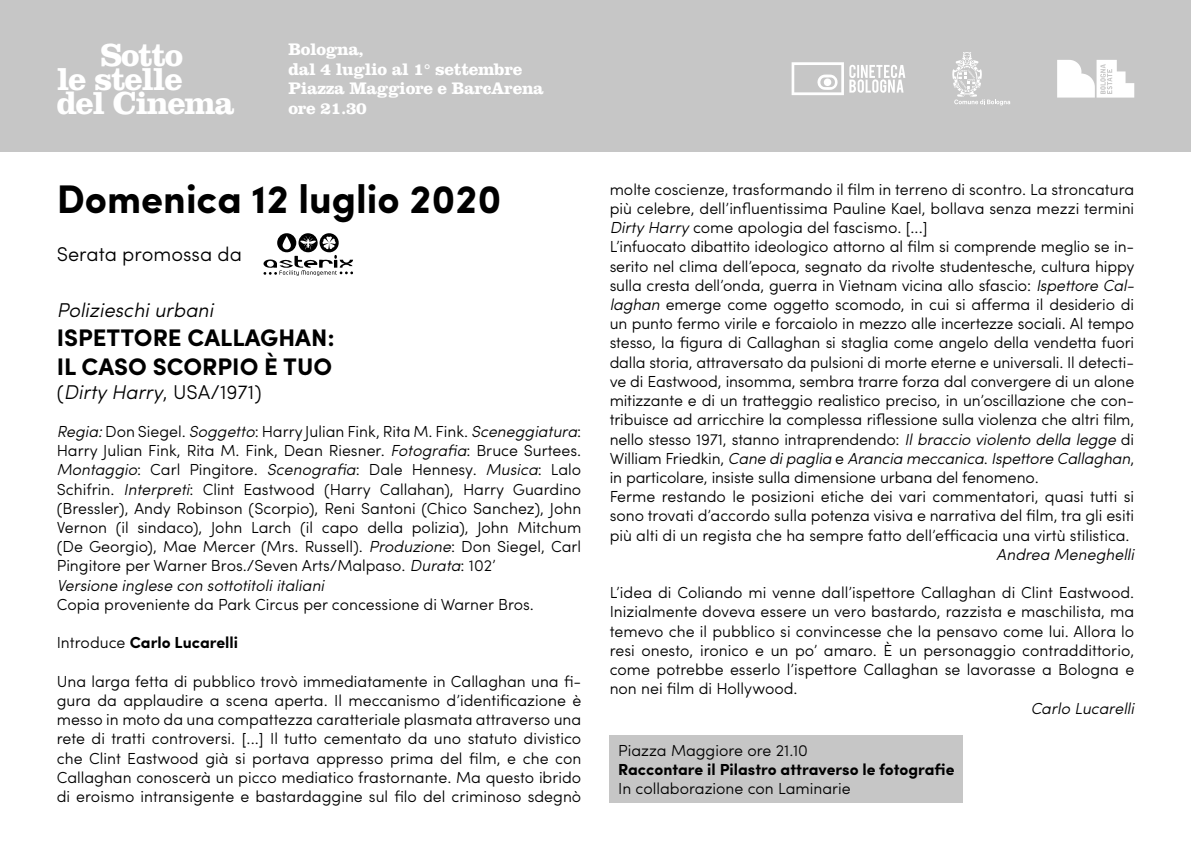
<style>
.page{position:relative;width:1191px;height:851px;background:#fff}
.page>*{position:absolute;margin:0;border:0;box-sizing:border-box;transform-origin:0 0}
.t1{font:700 40px "Sofia Pro";color:#000}
.t2{font:700 33px/24px "Clarendon LT Std";letter-spacing:-.04em;color:#fff}
.t3{font:700 24px/28.8px "Sofia Pro";color:#000}
.t4{font:300 20px "Sofia Pro";color:#000}
.t5{font:italic 300 20px "Sofia Pro";color:#000}
.t6{font:700 17.4px/19.4px "Clarendon LT Std";letter-spacing:-.02em;color:#fff}
.t7{font:300 16px/19.2px "Sofia Pro";letter-spacing:-.01em;color:#000}
.t8{font:700 16px "Sofia Pro";color:#000}
.t9{font:italic 300 16px "Sofia Pro";color:#000}
.s1{font-style:italic}
.s2{font-weight:300}
</style>
<div class="page">
<div style="left:0;top:0;width:1191px;height:152px;background:#c6c6c6"></div>
<svg style="left:791px;top:62px;width:114px;height:33px"></svg>
<svg style="left:1057px;top:60px;width:77px;height:38px"></svg>
<svg style="left:952px;top:52px;width:58px;height:53px"></svg>
<svg style="left:263px;top:233px;width:90px;height:43px"></svg>
<div style="left:609px;top:735px;width:354px;height:67px;background:#c6c6c6"></div>
<h2 class="t2" style="left:57px;top:42px;width:179px;text-indent:44px">Sotto<br>le stelle del Cinema</h2>
<p class="t6" style="left:288px;top:40px;width:257px">Bologna,<br>dal 4 luglio al 1° settembre<br>Piazza Maggiore e BarcArena ore 21.30</p>
<h1 class="t1" style="left:57px;top:168px;width:446px">Domenica 12 luglio 2020</h1>
<p class="t4" style="left:57px;top:239px;width:187px">Serata promossa da</p>
<p class="t5" style="left:57px;top:295px;width:158px">Polizieschi urbani</p>
<h3 class="t3" style="left:57px;top:321px;width:280px">ISPETTORE CALLAGHAN:<br>IL CASO SCORPIO È TUO</h3>
<p class="t4" style="left:57px;top:377px;width:206px">(<span class="s1">Dirty Harry</span>, USA/1971)</p>
<p class="t7" style="left:57px;top:420px;width:526px"><span class="s1">Regia:</span> Don Siegel. <span class="s1">Soggetto</span>: Harry Julian Fink, Rita M. Fink. <span class="s1">Sceneggiatura</span>:<br>Harry Julian Fink, Rita M. Fink, Dean Riesner. <span class="s1">Fotografia</span>: Bruce Surtees.<br><span class="s1">Montaggio</span>: Carl Pingitore. <span class="s1">Scenografia</span>: Dale Hennesy. <span class="s1">Musica</span>: Lalo Schifrin. <span class="s1">Interpreti</span>: Clint Eastwood (Harry Callahan), Harry Guardino (Bressler), Andy Robinson (Scorpio), Reni Santoni (Chico Sanchez), John Vernon (il sindaco), John Larch (il capo della polizia), John Mitchum (De Georgio), Mae Mercer (Mrs. Russell). <span class="s1">Produzione</span>: Don Siegel, Carl Pingitore per Warner Bros./Seven Arts/Malpaso. <span class="s1">Durata</span>: 102’<br><span class="s1">Versione inglese con sottotitoli italiani</span></p>
<p class="t7" style="left:57px;top:593px;width:479px">Copia proveniente da Park Circus per concessione di Warner Bros.</p>
<p class="t8" style="left:57px;top:630px;width:183px"><span class="s2">Introduce</span> Carlo Lucarelli</p>
<p class="t7" style="left:57px;top:670px;width:526px;text-align:justify">Una larga fetta di pubblico trovò immediatamente in Callaghan una fi&shy;gura da applaudire a scena aperta. Il meccanismo d’identificazione è messo in moto da una compattezza caratteriale plasmata attraverso una rete di tratti controversi. [...] Il tutto cementato da uno statuto divistico che Clint Eastwood già si portava appresso prima del film, e che con Callaghan conoscerà un picco mediatico frastornante. Ma questo ibrido di eroismo intransigente e bastardaggine sul filo del criminoso sdegnò</p>
<p class="t7" style="left:609px;top:178px;width:526px">molte coscienze, trasformando il film in terreno di scontro. La stroncatura più celebre, dell’influentissima Pauline Kael, bollava senza mezzi termini <span class="s1">Dirty Harry</span> come apologia del fascismo. [...]<br>L’infuocato dibattito ideologico attorno al film si comprende meglio se in&shy;serito nel clima dell’epoca, segnato da rivolte studentesche, cultura hippy sulla cresta dell’onda, guerra in Vietnam vicina allo sfascio: <span class="s1">Ispettore Cal&shy;laghan</span> emerge come oggetto scomodo, in cui si afferma il desiderio di un punto fermo virile e forcaiolo in mezzo alle incertezze sociali. Al tempo stesso, la figura di Callaghan si staglia come angelo della vendetta fuori dalla storia, attraversato da pulsioni di morte eterne e universali. Il detecti&shy;ve di Eastwood, insomma, sembra trarre forza dal convergere di un alone mitizzante e di un tratteggio realistico preciso, in un’oscillazione che con&shy;tribuisce ad arricchire la complessa riflessione sulla violenza che altri film, nello stesso 1971, stanno intraprendendo: <span class="s1">Il braccio violento della legge</span> di William Friedkin, <span class="s1">Cane di paglia</span> e <span class="s1">Arancia meccanica</span>. <span class="s1">Ispettore Callaghan</span>, in particolare, insiste sulla dimensione urbana del fenomeno.<br>Ferme restando le posizioni etiche dei vari commentatori, quasi tutti si sono trovati d’accordo sulla potenza visiva e narrativa del film, tra gli esiti più alti di un regista che ha sempre fatto dell’efficacia una virtù stilistica.</p>
<p class="t9" style="left:996px;top:542px;width:140px">Andrea Meneghelli</p>
<p class="t7" style="left:609px;top:582px;width:526px;text-align:justify">L’idea di Coliando mi venne dall’ispettore Callaghan di Clint Eastwood.<br>Inizialmente doveva essere un vero bastardo, razzista e maschilista, ma temevo che il pubblico si convincesse che la pensavo come lui. Allora lo resi onesto, ironico e un po’ amaro. È un personaggio contraddittorio, come potrebbe esserlo l’ispettore Callaghan se lavorasse a Bologna e non nei film di Hollywood.</p>
<p class="t9" style="left:1030px;top:696px;width:105px">Carlo Lucarelli</p>
<p class="t7" style="left:618px;top:739px;width:191px">Piazza Maggiore ore 21.10</p>
<p class="t8" style="left:618px;top:757px;width:338px">Raccontare il Pilastro attraverso le fotografie</p>
<p class="t7" style="left:618px;top:777px;width:234px">In collaborazione con Laminarie</p>
</div>
